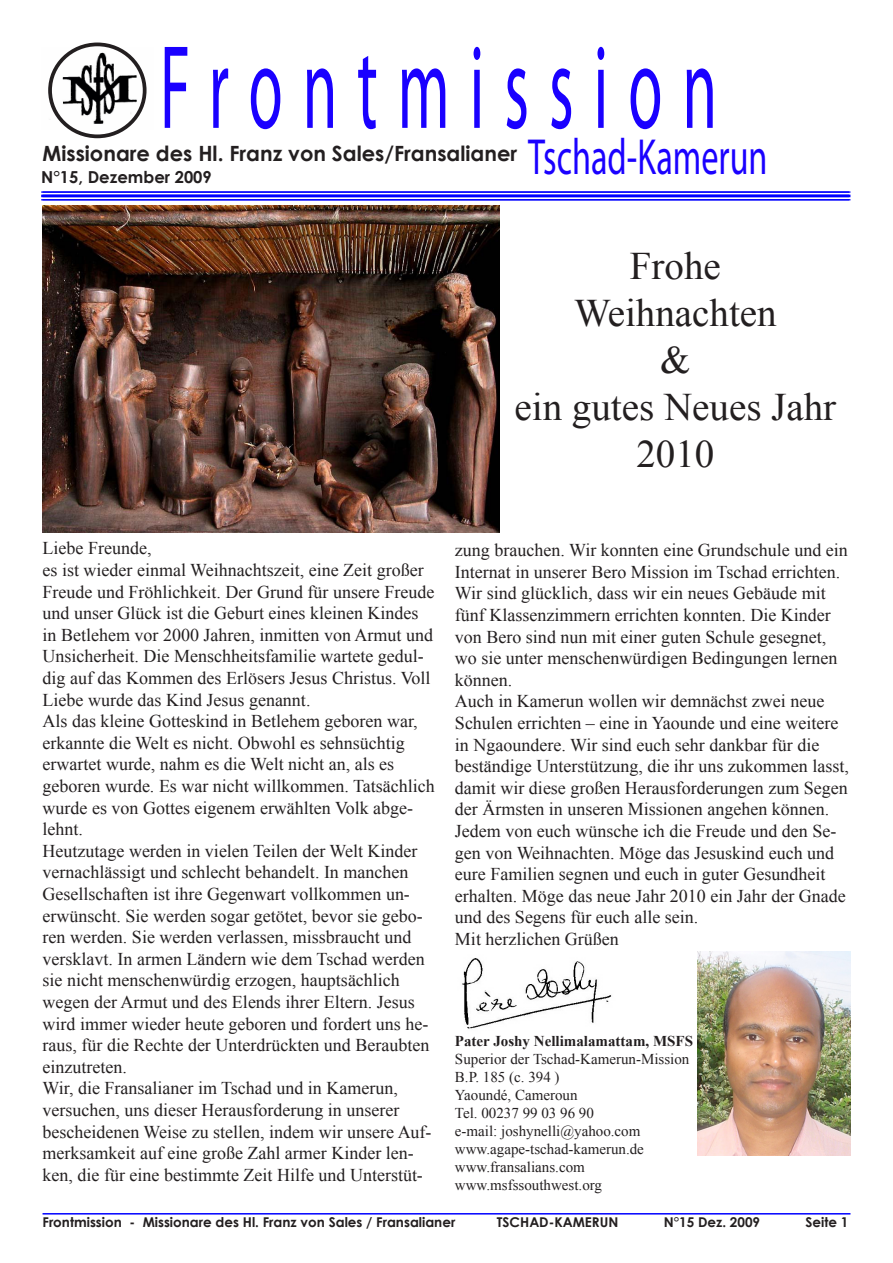
<style>
.page{position:relative;width:893px;height:1263px;background:#fff}
.page>*{position:absolute;margin:0;border:0;box-sizing:border-box;transform-origin:0 0}
.t1{font:120px "Myriad Pro";letter-spacing:.32em;color:#1a00ff;scale:.52 1}
.t2{font:51px "Myriad Pro";color:#1a00ff;scale:.67 1}
.t3{font:39px "Times New Roman";color:#231f20}
.t4{font:700 21px "Century Gothic";color:#231f20}
.t5{font:18px/21.6px "Times New Roman";color:#231f20}
.t6{font:700 16.5px "Century Gothic";color:#231f20}
.t7{font:15px "Times New Roman";color:#231f20}
.t8{font:700 15px "Times New Roman";color:#231f20}
.t9{font:700 13.5px "Century Gothic";color:#231f20}
</style>
<div class="page">
<hr style="left:43px;top:1213px;width:807px;height:1px;background:#00f">
<hr style="left:41px;top:191px;width:808px;height:2px;background:#00f">
<hr style="left:41px;top:195px;width:808px;height:2px;background:#00f">
<hr style="left:41px;top:199px;width:808px;height:1px;background:#00f">
<hr style="left:43px;top:191px;width:807px;height:2px;background:#00f">
<hr style="left:43px;top:195px;width:807px;height:2px;background:#00f">
<hr style="left:43px;top:199px;width:807px;height:1px;background:#00f">
<img style="left:48px;top:48px;width:97px;height:82px">
<div style="left:48px;top:43px;width:99px;height:95px;border:4px solid #231f20;border-radius:50%"></div>
<img style="left:462px;top:958px;width:150px;height:71px">
<img style="left:697px;top:952px;width:153px;height:204px">
<img style="left:43px;top:206px;width:456px;height:327px">
<p class="t1" style="left:160px;top:14px;width:1073px">Frontmission</p>
<p class="t2" style="left:528px;top:125px;width:359px">Tschad-Kamerun</p>
<p class="t4" style="left:43px;top:137px;width:476px">Missionare des Hl. Franz von Sales/Fransalianer</p>
<p class="t6" style="left:41px;top:164px;width:172px">N°15, Dezember 2009</p>
<p class="t3" style="left:630px;top:240px;width:92px">Frohe</p>
<p class="t3" style="left:574px;top:287px;width:204px">Weihnachten</p>
<p class="t3" style="left:660px;top:334px;width:32px">&amp;</p>
<p class="t3" style="left:515px;top:380px;width:323px">ein gutes Neues Jahr</p>
<p class="t3" style="left:636px;top:427px;width:79px">2010</p>
<p class="t5" style="left:43px;top:537px;width:110px">Liebe Freunde,</p>
<p class="t5" style="left:43px;top:559px;width:393px">es ist wieder einmal Weihnachtszeit, eine Zeit großer Freude und Fröhlichkeit. Der Grund für unsere Freude und unser Glück ist die Geburt eines kleinen Kindes in Betlehem vor 2000 Jahren, inmitten von Armut und Unsicherheit. Die Menschheitsfamilie wartete gedul&shy;dig auf das Kommen des Erlösers Jesus Christus. Voll Liebe wurde das Kind Jesus genannt.</p>
<p class="t5" style="left:43px;top:710px;width:394px">Als das kleine Gotteskind in Betlehem geboren war, erkannte die Welt es nicht. Obwohl es sehnsüchtig erwartet wurde, nahm es die Welt nicht an, als es geboren wurde. Es war nicht willkommen. Tatsächlich wurde es von Gottes eigenem erwählten Volk abge&shy;lehnt.</p>
<p class="t5" style="left:43px;top:840px;width:388px">Heutzutage werden in vielen Teilen der Welt Kinder vernachlässigt und schlecht behandelt. In manchen Gesellschaften ist ihre Gegenwart vollkommen un&shy;erwünscht. Sie werden sogar getötet, bevor sie gebo&shy;ren werden. Sie werden verlassen, missbraucht und versklavt. In armen Ländern wie dem Tschad werden sie nicht menschenwürdig erzogen, hauptsächlich wegen der Armut und des Elends ihrer Eltern. Jesus wird immer wieder heute geboren und fordert uns he&shy;raus, für die Rechte der Unterdrückten und Beraubten einzutreten.</p>
<p class="t5" style="left:43px;top:1077px;width:391px">Wir, die Fransalianer im Tschad und in Kamerun, versuchen, uns dieser Herausforderung in unserer bescheidenen Weise zu stellen, indem wir unsere Auf&shy;merksamkeit auf eine große Zahl armer Kinder len&shy;ken, die für eine bestimmte Zeit Hilfe und Unterstüt-</p>
<p class="t5" style="left:455px;top:539px;width:394px">zung brauchen. Wir konnten eine Grundschule und ein Internat in unserer Bero Mission im Tschad errichten.<br>Wir sind glücklich, dass wir ein neues Gebäude mit fünf Klassenzimmern errichten konnten. Die Kinder von Bero sind nun mit einer guten Schule gesegnet, wo sie unter menschenwürdigen Bedingungen lernen können.</p>
<p class="t5" style="left:455px;top:690px;width:395px">Auch in Kamerun wollen wir demnächst zwei neue Schulen errichten – eine in Yaounde und eine weitere in Ngaoundere. Wir sind euch sehr dankbar für die beständige Unterstützung, die ihr uns zukommen lasst, damit wir diese großen Herausforderungen zum Segen der Ärmsten in unseren Missionen angehen können.</p>
<p class="t5" style="left:455px;top:820px;width:392px">Jedem von euch wünsche ich die Freude und den Se&shy;gen von Weihnachten. Möge das Jesuskind euch und eure Familien segnen und euch in guter Gesundheit erhalten. Möge das neue Jahr 2010 ein Jahr der Gnade und des Segens für euch alle sein.</p>
<p class="t5" style="left:455px;top:928px;width:165px">Mit herzlichen Grüßen</p>
<p class="t8" style="left:455px;top:1031px;width:240px">Pater Joshy Nellimalamattam, MSFS</p>
<p class="t7" style="left:455px;top:1049px;width:236px">Superior der Tschad-Kamerun-Mission</p>
<p class="t7" style="left:455px;top:1067px;width:106px">B.P. 185 (c. 394 )</p>
<p class="t7" style="left:455px;top:1085px;width:124px">Yaoundé, Cameroun</p>
<p class="t7" style="left:455px;top:1103px;width:140px">Tel. 00237 99 03 96 90</p>
<p class="t7" style="left:455px;top:1121px;width:187px">e-mail: joshynelli@yahoo.com</p>
<p class="t7" style="left:455px;top:1139px;width:190px">www.agape-tschad-kamerun.de</p>
<p class="t7" style="left:455px;top:1157px;width:131px">www.fransalians.com</p>
<p class="t7" style="left:455px;top:1175px;width:149px">www.msfssouthwest.org</p>
<p class="t9" style="left:43px;top:1212px;width:414px">Frontmission - Missionare des Hl. Franz von Sales / Fransalianer</p>
<p class="t9" style="left:497px;top:1212px;width:123px">TSCHAD-KAMERUN</p>
<p class="t9" style="left:664px;top:1212px;width:98px">N°15 Dez. 2009</p>
<p class="t9" style="left:805px;top:1212px;width:44px">Seite 1</p>
</div>
